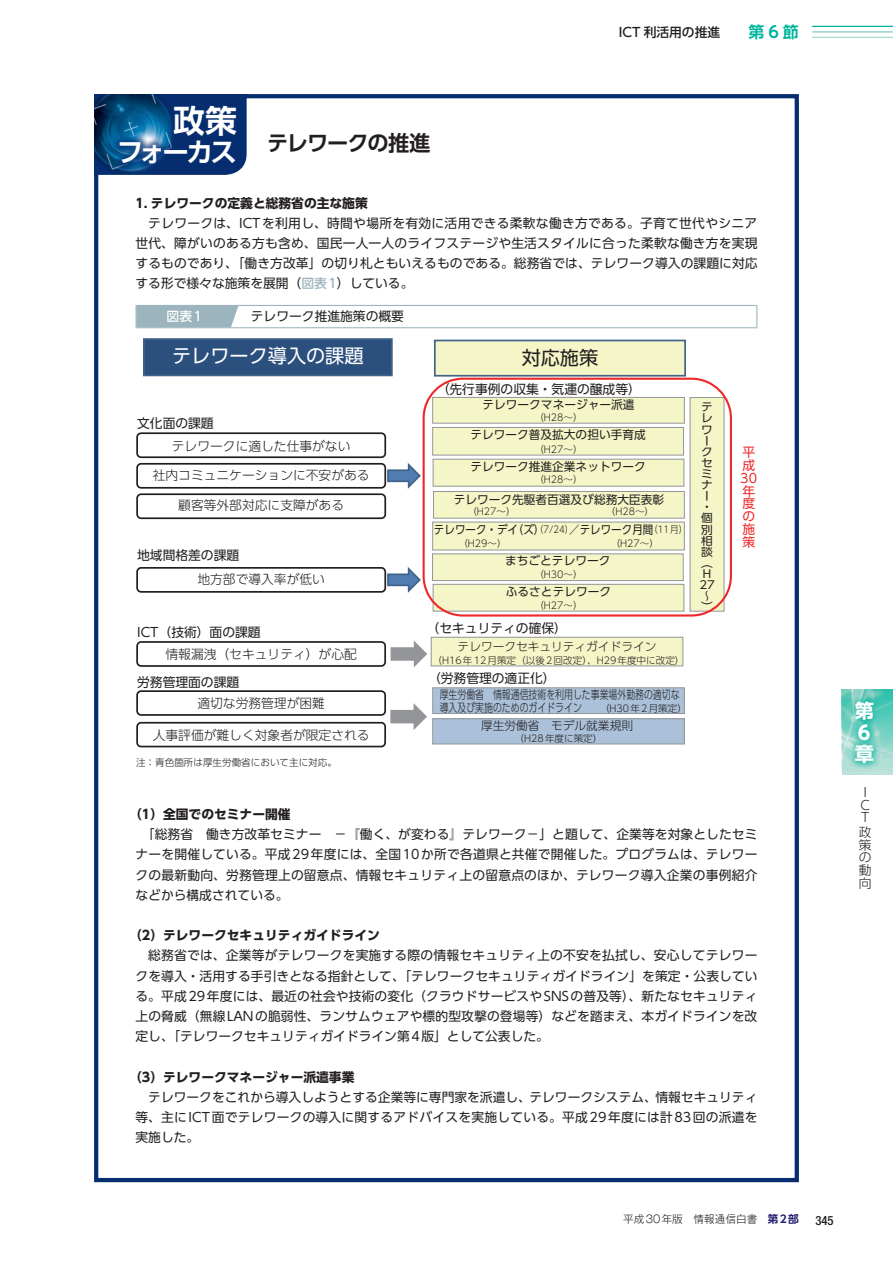
<style>
.page{position:relative;width:893px;height:1263px;background:#fff}
.page>*{position:absolute;margin:0;border:0;box-sizing:border-box;transform-origin:0 0}
.t1{font:700 31.95px "UD Shin Go Pr 6 N De";color:#fff}
.t2{font:700 26.55px "UD Shin Go Pr 6 N De";letter-spacing:-.1em;color:#fff}
.t3{font:700 21.3px "UD Shin Go Pr 6 N De";letter-spacing:-.05em;color:#231f20}
.t4{font:19.2px "UD Shin Go Pr 6 N";color:#fff}
.t5{font:19.2px "UD Shin Go Pr 6 N";color:#231f20}
.t6{font:700 19.2px/21.6px "UD Shin Go Pr 6 N";color:#fff}
.t7{font:700 15.9px "UD Shin Go Pr 6 N De";color:#00b59d}
.t8{font:12.75px/20.2px "UD Shin Go Pr 6 N";color:#231f20;text-align:justify}
.t9{font:300 12.75px/12.8px "UD Shin Go Pr 6 N";color:#231f20}
.t10{font:700 12.75px "UD Shin Go Pr 6 N";color:#231f20}
.t11{font:12.75px/12.8px "UD Shin Go Pr 6 N";color:#ee2929}
.t12{font:500 12.75px "UD Shin Go Pr 6 N";color:#231f20}
.t13{font:500 12.75px "UD Shin Go Pr 6 N";color:#fff}
.t14{font:500 condensed 12.75px "Helvetica Neue LT Std";color:#231f20}
.t15{font:11.7px "UD Shin Go Pr 6 N";color:#231f20}
.t16{font:300 11.7px/12.8px "UD Shin Go Pr 6 N";color:#231f20;scale:.76 1}
.t17{font:11.7px "UD Shin Go Pr 6 N";color:#231f20;scale:.9 1}
.t18{font:300 11.7px "UD Shin Go Pr 6 N";color:#231f20}
.t19{font:11.1px/11.1px "UD Shin Go Pr 6 N";color:#231f20;scale:1.05 1}
.t20{font:300 10.65px "Gothic MB101 Pr 6 N";color:#231f20}
.t21{font:300 9.6px "UD Shin Go Pr 6 N";color:#231f20}
.s1{font-weight:500;color:#9bb4bd}
.s2{font-weight:300;font-size:9.6px}
.s3{font-family:"UD Shin Go Pr 6 N De";font-weight:700;color:#201c70}
</style>
<div class="page">
<hr style="left:812px;top:26px;width:81px;height:1px;background:#00b59d">
<hr style="left:812px;top:31px;width:81px;height:2px;background:#82cdbf">
<hr style="left:812px;top:37px;width:81px;height:1px;background:#abdcd2">
<div style="left:94px;top:94px;width:705px;height:1088px;border:4px solid #052d6f"></div>
<hr style="left:136px;top:305px;width:102px;height:1px;background:#9bb4bd">
<hr style="left:238px;top:305px;width:519px;height:1px;background:#9bb4bd">
<svg style="left:756px;top:306px;width:1px;height:21px"></svg>
<hr style="left:136px;top:327px;width:102px;height:1px;background:#9bb4bd">
<hr style="left:238px;top:327px;width:519px;height:1px;background:#9bb4bd">
<div style="left:136px;top:306px;width:102px;height:21px;background:#9bb4bd"></div>
<div style="left:690px;top:397px;width:34px;height:214px;background:#f5f6c7"></div>
<div style="left:690px;top:397px;width:34px;height:214px;border:1px solid #939598"></div>
<div style="left:433px;top:397px;width:251px;height:26px;background:#f5f6c7"></div>
<div style="left:432px;top:397px;width:253px;height:26px;border:1px solid #939598"></div>
<div style="left:433px;top:491px;width:251px;height:27px;background:#f5f6c7"></div>
<div style="left:433px;top:491px;width:252px;height:27px;border:1px solid #939598"></div>
<div style="left:433px;top:522px;width:251px;height:28px;background:#f5f6c7"></div>
<div style="left:432px;top:522px;width:253px;height:28px;border:1px solid #939598"></div>
<div style="left:136px;top:463px;width:250px;height:26px;border:2px solid #231f20;border-radius:4px"></div>
<div style="left:136px;top:493px;width:250px;height:26px;border:2px solid #231f20;border-radius:4px"></div>
<div style="left:136px;top:432px;width:250px;height:26px;border:2px solid #231f20;border-radius:4px"></div>
<div style="left:136px;top:690px;width:250px;height:26px;border:2px solid #231f20;border-radius:4px"></div>
<div style="left:433px;top:688px;width:251px;height:25px;background:#aac1d9"></div>
<div style="left:432px;top:687px;width:253px;height:27px;border:1px solid #939598"></div>
<div style="left:136px;top:722px;width:250px;height:25px;border:2px solid #231f20;border-radius:4px"></div>
<div style="left:433px;top:719px;width:251px;height:25px;background:#aac1d9"></div>
<div style="left:432px;top:718px;width:253px;height:26px;border:1px solid #939598"></div>
<div style="left:433px;top:427px;width:250px;height:28px;background:#f5f6c7"></div>
<div style="left:432px;top:427px;width:252px;height:28px;border:1px solid #939598"></div>
<svg style="left:390px;top:703px;width:37px;height:27px"></svg>
<svg style="left:386px;top:463px;width:35px;height:26px"></svg>
<div style="left:144px;top:339px;width:248px;height:36px;background:#2c507e"></div>
<div style="left:143px;top:338px;width:250px;height:38px;border:2px solid #416389"></div>
<div style="left:433px;top:459px;width:251px;height:27px;background:#f5f6c7"></div>
<div style="left:433px;top:459px;width:251px;height:27px;border:1px solid #939598"></div>
<div style="left:435px;top:340px;width:250px;height:36px;background:#f5f6c7"></div>
<div style="left:434px;top:340px;width:252px;height:37px;border:2px solid #416389"></div>
<div style="left:431px;top:637px;width:252px;height:29px;background:#f5f6c7"></div>
<div style="left:431px;top:637px;width:252px;height:29px;border:1px solid #939598"></div>
<div style="left:136px;top:641px;width:250px;height:26px;border:2px solid #231f20;border-radius:4px"></div>
<div style="left:136px;top:567px;width:250px;height:26px;border:2px solid #231f20;border-radius:4px"></div>
<svg style="left:386px;top:567px;width:35px;height:26px"></svg>
<div style="left:432px;top:554px;width:251px;height:27px;background:#f5f6c7"></div>
<div style="left:432px;top:553px;width:251px;height:28px;border:1px solid #939598"></div>
<div style="left:433px;top:584px;width:251px;height:27px;background:#f5f6c7"></div>
<div style="left:433px;top:584px;width:251px;height:27px;border:1px solid #939598"></div>
<svg style="left:391px;top:641px;width:36px;height:26px"></svg>
<div style="left:423px;top:378px;width:309px;height:238px;border:2px solid #ee2929;border-radius:39px"></div>
<svg style="left:94px;top:94px;width:153px;height:81px;background:#103868"></svg>
<div style="left:111px;top:97px;width:134px;height:76px;background:#052d6f;opacity:.75"></div>
<img style="left:842px;top:690px;width:51px;height:85px">
<div style="left:847px;top:694px;width:34px;height:77px;background:#00b59d;opacity:.75"></div>
<h1 class="t1" style="left:173px;top:94px;width:65px">政策</h1>
<h2 class="t2" style="left:117px;top:131px;width:122px">フォーカス</h2>
<h3 class="t3" style="left:267px;top:126px;width:165px">テレワークの推進</h3>
<p class="t12" style="left:619px;top:22px;width:103px">ICT 利活用の推進</p>
<p class="t7" style="left:748px;top:19px;width:52px">第6節</p>
<p class="t10" style="left:136px;top:192px;width:234px">1. テレワークの定義と総務省の主な施策</p>
<p class="t8" style="left:136px;top:213px;width:624px;text-indent:13px">テレワークは、ICTを利用し、時間や場所を有効に活用できる柔軟な働き方である。子育て世代やシニア世代、障がいのある方も含め、国民一人一人のライフステージや生活スタイルに合った柔軟な働き方を実現するものであり、「働き方改革」の切り札ともいえるものである。総務省では、テレワーク導入の課題に対応する形で様々な施策を展開（<span class="s1">図表1</span>）している。</p>
<p class="t13" style="left:167px;top:306px;width:37px">図表1</p>
<p class="t8" style="left:251px;top:306px;width:155px">テレワーク推進施策の概要</p>
<h3 class="t4" style="left:172px;top:340px;width:193px">テレワーク導入の課題</h3>
<h3 class="t5" style="left:522px;top:342px;width:78px">対応施策</h3>
<p class="t8" style="left:137px;top:412px;width:78px">文化面の課題</p>
<p class="t9" style="left:172px;top:439px;width:180px">テレワークに適した仕事がない</p>
<p class="t9" style="left:153px;top:468px;width:218px">社内コミュニケーションに不安がある</p>
<p class="t9" style="left:178px;top:499px;width:167px">顧客等外部対応に支障がある</p>
<p class="t8" style="left:137px;top:544px;width:104px">地域間格差の課題</p>
<p class="t9" style="left:197px;top:572px;width:129px">地方部で導入率が低い</p>
<p class="t8" style="left:137px;top:622px;width:125px">ICT（技術）面の課題</p>
<p class="t9" style="left:166px;top:647px;width:193px">情報漏洩（セキュリティ）が心配</p>
<p class="t8" style="left:137px;top:671px;width:104px">労務管理面の課題</p>
<p class="t9" style="left:197px;top:697px;width:129px">適切な労務管理が困難</p>
<p class="t9" style="left:153px;top:728px;width:218px">人事評価が難しく対象者が限定される</p>
<p class="t21" style="left:136px;top:755px;width:202px">注：青色箇所は厚生労働省において主に対応。</p>
<p class="t8" style="left:437px;top:379px;width:206px">（先行事例の収集・気運の醸成等）</p>
<p class="t15" style="left:482px;top:395px;width:154px">テレワークマネージャー派遣</p>
<p class="t21" style="left:534px;top:410px;width:50px">（H28～）</p>
<p class="t21" style="left:534px;top:441px;width:50px">（H27～）</p>
<p class="t21" style="left:534px;top:472px;width:50px">（H28～）</p>
<p class="t15" style="left:470px;top:425px;width:177px">テレワーク普及拡大の担い手育成</p>
<p class="t15" style="left:470px;top:457px;width:177px">テレワーク推進企業ネットワーク</p>
<p class="t21" style="left:467px;top:503px;width:50px">（H27～）</p>
<p class="t21" style="left:606px;top:503px;width:50px">（H28～）</p>
<p class="t21" style="left:458px;top:535px;width:50px">（H29～）</p>
<p class="t21" style="left:611px;top:535px;width:50px">（H27～）</p>
<p class="t15" style="left:454px;top:490px;width:212px">テレワーク先駆者百選及び総務大臣表彰</p>
<p class="t17" style="left:434px;top:520px;width:283px">テレワーク・デイ（ズ）<span class="s2">（7/24）</span>／テレワーク月間<span class="s2">（11月）</span></p>
<p class="t15" style="left:505px;top:551px;width:107px">まちごとテレワーク</p>
<p class="t15" style="left:506px;top:582px;width:107px">ふるさとテレワーク</p>
<p class="t8" style="left:427px;top:618px;width:142px">（セキュリティの確保）</p>
<p class="t18" style="left:458px;top:637px;width:200px">テレワークセキュリティガイドライン</p>
<p class="t21" style="left:534px;top:566px;width:50px">（H30～）</p>
<p class="t21" style="left:534px;top:597px;width:50px">（H27～）</p>
<p class="t21" style="left:433px;top:652px;width:253px">（H16年12月策定（以後2回改定）、H29年度中に改定）</p>
<p class="t8" style="left:428px;top:667px;width:129px">（労務管理の適正化）</p>
<p class="t16" style="left:440px;top:688px;width:317px">厚生労働省　情報通信技術を利用した事業場外勤務の適切な導入及び実施のためのガイドライン</p>
<p class="t21" style="left:515px;top:731px;width:89px">（H28年度に策定）</p>
<p class="t21" style="left:600px;top:700px;width:88px">（H30年2月策定）</p>
<p class="t18" style="left:481px;top:716px;width:154px">厚生労働省　モデル就業規則</p>
<p class="t19" style="left:699px;top:401px;width:16px">テレワークセミナー・個別相談（<br>Ｈ<br>27〜）</p>
<p class="t11" style="left:740px;top:446px;width:18px">平成<br>30年度の施策</p>
<p class="t10" style="left:129px;top:804px;width:163px">（1）全国でのセミナー開催</p>
<p class="t8" style="left:136px;top:824px;width:624px;text-indent:6px">「総務省　働き方改革セミナー　－『働く、が変わる』テレワーク－」と題して、企業等を対象としたセミナーを開催している。平成29年度には、全国10か所で各道県と共催で開催した。プログラムは、テレワークの最新動向、労務管理上の留意点、情報セキュリティ上の留意点のほか、テレワーク導入企業の事例紹介などから構成されている。</p>
<p class="t10" style="left:129px;top:925px;width:252px">（2）テレワークセキュリティガイドライン</p>
<p class="t8" style="left:136px;top:945px;width:624px;text-indent:13px">総務省では、企業等がテレワークを実施する際の情報セキュリティ上の不安を払拭し、安心してテレワークを導入・活用する手引きとなる指針として、「テレワークセキュリティガイドライン」を策定・公表している。平成29年度には、最近の社会や技術の変化（クラウドサービスやSNSの普及等）、新たなセキュリティ上の脅威（無線LANの脆弱性、ランサムウェアや標的型攻撃の登場等）などを踏まえ、本ガイドラインを改定し、「テレワークセキュリティガイドライン第4版」として公表した。</p>
<p class="t10" style="left:129px;top:1066px;width:227px">（3）テレワークマネージャー派遣事業</p>
<p class="t8" style="left:136px;top:1086px;width:624px;text-indent:13px">テレワークをこれから導入しようとする企業等に専門家を派遣し、テレワークシステム、情報セキュリティ等、主にICT面でテレワークの導入に関するアドバイスを実施している。平成29年度には計83回の派遣を実施した。</p>
<h3 class="t6" style="left:855px;top:700px;width:20px">第<br>6章</h3>
<p class="t9" style="left:860px;top:785px;width:11px">I<br>C<br>T</p>
<p class="t9" style="left:859px;top:825px;width:14px;text-align:justify">政策の動向</p>
<p class="t20" style="left:623px;top:1210px;width:177px">平成30年版　情報通信白書　<span class="s3">第2部</span></p>
<p class="t14" style="left:815px;top:1212px;width:20px">345</p>
</div>
